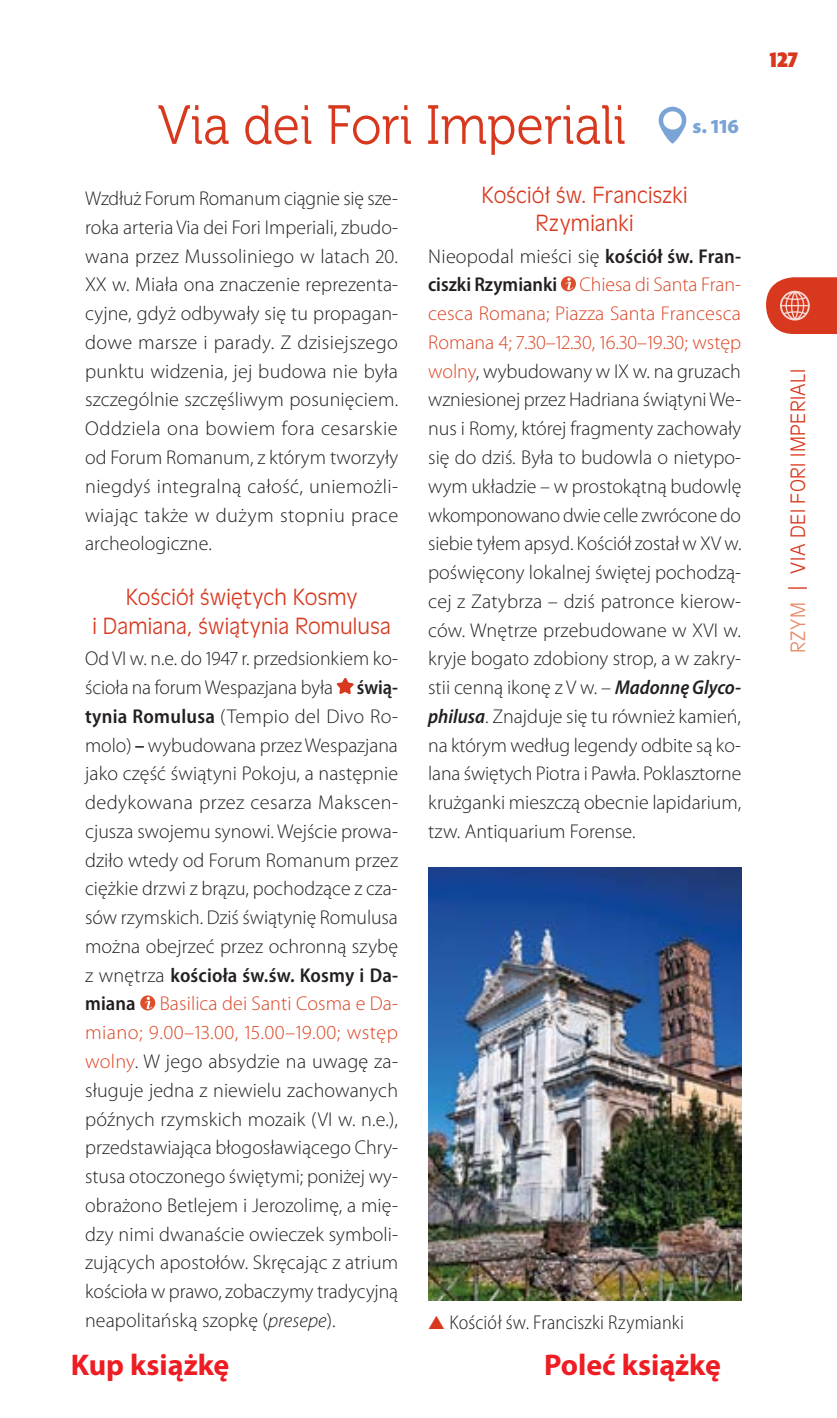
<style>
.page{position:relative;width:837px;height:1418px;background:#fff}
.page>*{position:absolute;margin:0;border:0;box-sizing:border-box;transform-origin:0 0}
.t1{font:55px "Museo 300";color:#d8381e;scale:.91 1}
.t2{font:700 30px "Myriad Pro";color:#ee1d23}
.t3{font:22.5px/28.8px "EFN Olivea Light OT";letter-spacing:.01em;color:#d8381e;text-align:center}
.t4{font:300 20px/28.8px "Myriad Pro";color:#231f20;text-align:justify}
.t5{font:300 semi-condensed 20px "Myriad Pro";letter-spacing:.005em;color:#231f20}
.t6{font:20px "EFN Olivea Light OT";letter-spacing:.025em;color:#d8381e}
.t7{font:900 20px "Myriad Pro";color:#7aa4d6}
.t8{font:20px "EFN Olivea Nigra";color:#d8381e}
.s1{font-weight:600;font-stretch:semi-condensed}
.s2{color:#db4524}
.s3{font-weight:600;font-style:italic;font-stretch:semi-condensed}
.s4{font-style:italic}
.s5{color:#d8381e}
.s6{color:#e88763}
</style>
<div class="page">
<svg style="left:560px;top:276px;width:15px;height:15px"></svg>
<svg style="left:565px;top:278px;width:7px;height:12px"></svg>
<svg style="left:336px;top:678px;width:18px;height:16px"></svg>
<div style="left:140px;top:995px;width:15px;height:15px;background:#dd4f2a;border-radius:50%"></div>
<svg style="left:145px;top:996px;width:7px;height:13px"></svg>
<img style="left:428px;top:867px;width:313px;height:433px">
<svg style="left:658px;top:107px;width:28px;height:37px"></svg>
<svg style="left:766px;top:277px;width:70px;height:57px;background:#de5741"></svg>
<h1 class="t1" style="left:158px;top:95px;width:515px">Via dei Fori Imperiali</h1>
<p class="t3" style="left:481px;top:180px;width:207px">Kościół św. Franciszki rzymianki</p>
<p class="t4" style="left:428px;top:241px;width:314px">Nieopodal mieści się <span class="s1">kościół św. Fran&shy;ciszki Rzymianki</span> <span class="s2">Chiesa di Santa Fran&shy;cesca Romana; Piazza Santa Francesca Romana 4; 7.30–12.30, 16.30–19.30; wstęp wolny</span>, wybudowany w IX w. na gruzach wzniesionej przez Hadriana świątyni We&shy;nus i Romy, której fragmenty zachowały się do dziś. Była to budowla o nietypo&shy;wym układzie – w prostokątną budowlę wkomponowano dwie celle zwrócone do siebie tyłem apsyd. Kościół został w XV w. poświęcony lokalnej świętej pochodzą&shy;cej z Zatybrza – dziś patronce kierow&shy;ców. Wnętrze przebudowane w XVI w. kryje bogato zdobiony strop, a w zakry&shy;stii cenną ikonę z V w. – <span class="s3">Madonnę Glyco&shy;philusa</span>. Znajduje się tu również kamień, na którym według legendy odbite są ko&shy;lana świętych Piotra i Pawła. Poklasztorne krużganki mieszczą obecnie lapidarium, tzw. Antiquarium Forense.</p>
<p class="t7" style="left:692px;top:112px;width:48px">s. 116</p>
<p class="t4" style="left:85px;top:184px;width:314px">Wzdłuż Forum Romanum ciągnie się sze&shy;roka arteria Via dei Fori Imperiali, zbudo&shy;wana przez Mussoliniego w latach 20.<br>XX w. Miała ona znaczenie reprezenta&shy;cyjne, gdyż odbywały się tu propagan&shy;dowe marsze i parady. Z dzisiejszego punktu widzenia, jej budowa nie była szczególnie szczęśliwym posunięciem.<br>Oddziela ona bowiem fora cesarskie od Forum Romanum, z którym tworzyły niegdyś integralną całość, uniemożli&shy;wiając także w dużym stopniu prace archeologiczne.</p>
<p class="t3" style="left:92px;top:582px;width:300px">Kościół świętych Kosmy<br>i Damiana, świątynia romulusa</p>
<p class="t4" style="left:85px;top:644px;width:314px">Od VI w. n.e. do 1947 r. przedsionkiem ko&shy;ścioła na forum Wespazjana była <span class="s1">świą&shy;tynia Romulusa</span> (Tempio del Divo Ro&shy;molo) <span class="s1">–</span> wybudowana przez Wespazjana jako część świątyni Pokoju, a następnie dedykowana przez cesarza Makscen&shy;cjusza swojemu synowi. Wejście prowa&shy;dziło wtedy od Forum Romanum przez ciężkie drzwi z brązu, pochodzące z cza&shy;sów rzymskich. Dziś świątynię Romulusa można obejrzeć przez ochronną szybę z wnętrza <span class="s1">kościoła św.św. Kosmy i Da&shy;miana</span> <span class="s2">Basilica dei Santi Cosma e Da&shy;miano; 9.00–13.00, 15.00–19.00; wstęp wolny</span>. W jego absydzie na uwagę za&shy;sługuje jedna z niewielu zachowanych późnych rzymskich mozaik (VI w. n.e.), przedstawiająca błogosławiącego Chry&shy;stusa otoczonego świętymi; poniżej wy&shy;obrażono Betlejem i Jerozolimę, a mię&shy;dzy nimi dwanaście owieczek symboli&shy;zujących apostołów. Skręcając z atrium kościoła w prawo, zobaczymy tradycyjną neapolitańską szopkę (<span class="s4">presepe</span>).</p>
<p class="t5" style="left:428px;top:1311px;width:257px"><span class="s5">▲</span> Kościół św. Franciszki Rzymianki</p>
<h2 class="t2" style="left:71px;top:1345px;width:160px">Kup książkę</h2>
<h2 class="t2" style="left:544px;top:1345px;width:178px">Poleć książkę</h2>
<p class="t8" style="left:769px;top:46px;width:30px">127</p>
<p class="t6" style="left:786px;top:653px;width:286px;rotate:-90deg"><span class="s6">rzym</span> | Via Dei Fori imPeriali</p>
</div>
